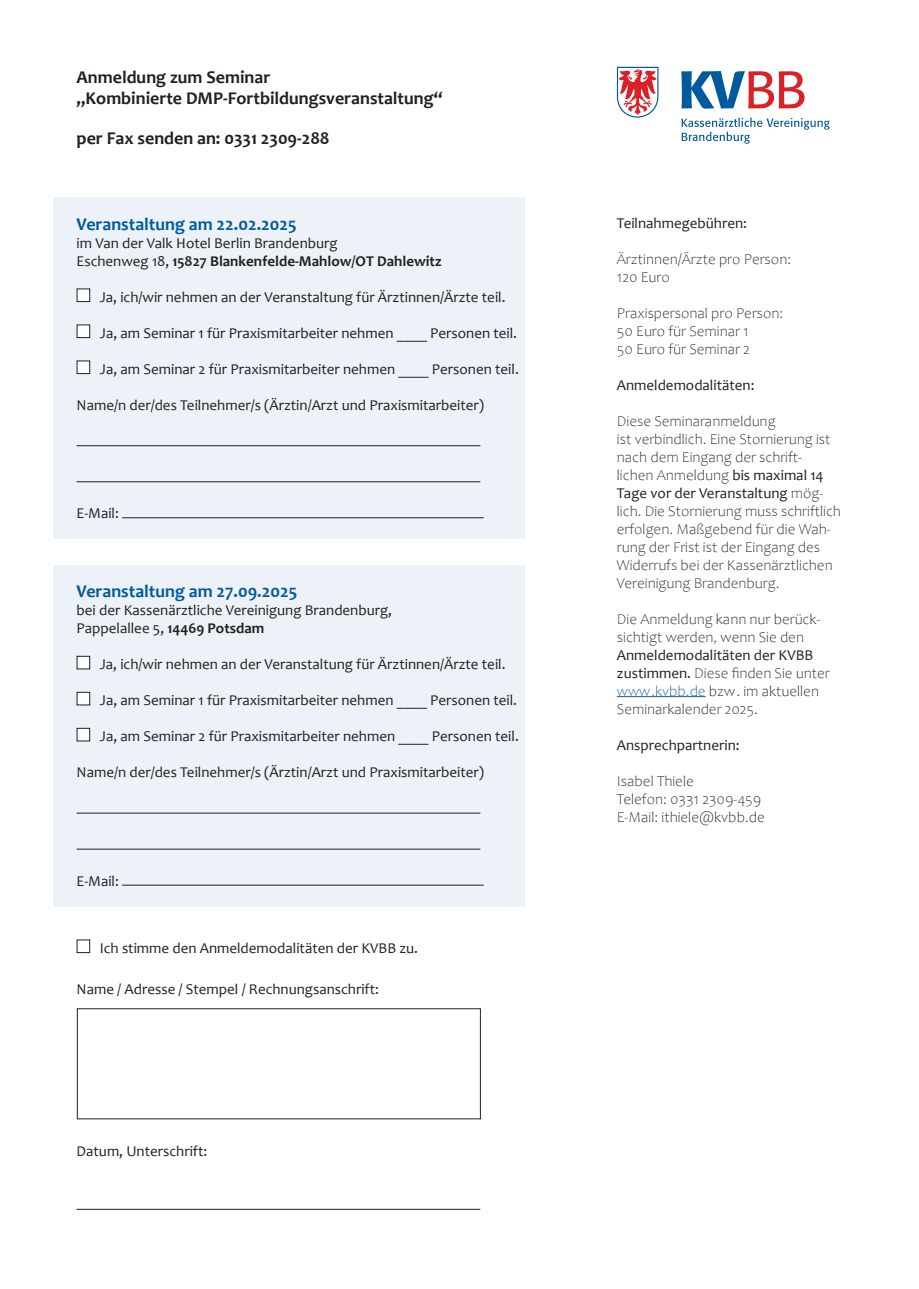
<style>
.page{position:relative;width:919px;height:1289px;background:#fff}
.page>*{position:absolute;margin:0;border:0;box-sizing:border-box;transform-origin:0 0}
.t1{font:700 18px "Candara";color:#231f20}
.t2{font:700 18px "Candara";color:#015a9d}
.t3{font:15px "Candara";color:#231f20}
.t4{font:300 15px/18px "Candara";color:#231f20}
.t5{font:700 15px "Candara";color:#231f20}
.s1{font-weight:400}
.s2{font-weight:700}
.s3{color:#175d9e}
</style>
<div class="page">
<div style="left:53px;top:565px;width:471px;height:341px;background:#ecf2f8"></div>
<div style="left:53px;top:197px;width:471px;height:341px;background:#ecf2f8"></div>
<div style="left:77px;top:1008px;width:403px;height:111px;border:1px solid #231f20"></div>
<div style="left:77px;top:289px;width:13px;height:12px;background:#fff"></div>
<div style="left:77px;top:288px;width:13px;height:14px;border:1px solid #231f20"></div>
<div style="left:77px;top:325px;width:13px;height:12px;background:#fff"></div>
<div style="left:77px;top:324px;width:13px;height:14px;border:1px solid #231f20"></div>
<div style="left:77px;top:361px;width:13px;height:12px;background:#fff"></div>
<div style="left:77px;top:360px;width:13px;height:14px;border:1px solid #231f20"></div>
<hr style="left:77px;top:445px;width:403px;height:1px;background:#231f20">
<hr style="left:77px;top:481px;width:403px;height:1px;background:#231f20">
<hr style="left:122px;top:517px;width:361px;height:1px;background:#231f20">
<div style="left:77px;top:656px;width:13px;height:13px;background:#fff"></div>
<div style="left:77px;top:655px;width:13px;height:14px;border:1px solid #231f20"></div>
<div style="left:77px;top:692px;width:13px;height:13px;background:#fff"></div>
<div style="left:77px;top:691px;width:13px;height:14px;border:1px solid #231f20"></div>
<div style="left:77px;top:728px;width:13px;height:13px;background:#fff"></div>
<div style="left:77px;top:727px;width:13px;height:14px;border:1px solid #231f20"></div>
<hr style="left:77px;top:812px;width:403px;height:1px;background:#231f20">
<hr style="left:77px;top:848px;width:403px;height:1px;background:#231f20">
<hr style="left:122px;top:884px;width:361px;height:1px;background:#231f20">
<div style="left:77px;top:939px;width:13px;height:14px;border:1px solid #231f20"></div>
<hr style="left:77px;top:1208px;width:403px;height:1px;background:#231f20">
<hr style="left:617px;top:696px;width:88px;height:1px;background:#175d9e">
<svg style="left:681px;top:118px;width:148px;height:26px"></svg>
<svg style="left:617px;top:67px;width:41px;height:51px"></svg>
<svg style="left:681px;top:71px;width:123px;height:38px"></svg>
<p class="t1" style="left:77px;top:65px;width:195px">Anmeldung zum Seminar</p>
<p class="t1" style="left:77px;top:87px;width:367px">„Kombinierte DMP-Fortbildungsveranstaltung“</p>
<p class="t1" style="left:77px;top:127px;width:254px">per Fax senden an: 0331 2309-288</p>
<p class="t2" style="left:77px;top:213px;width:221px">Veranstaltung am 22.02.2025</p>
<p class="t3" style="left:77px;top:234px;width:262px">im Van der Valk Hotel Berlin Brandenburg</p>
<p class="t5" style="left:77px;top:252px;width:366px"><span class="s1">Eschenweg 18,</span> 15827 Blankenfelde-Mahlow/OT Dahlewitz</p>
<p class="t3" style="left:100px;top:288px;width:407px">Ja, ich/wir nehmen an der Veranstaltung für Ärztinnen/Ärzte teil.</p>
<p class="t3" style="left:100px;top:324px;width:418px">Ja, am Seminar 1 für Praxismitarbeiter nehmen ____ Personen teil.</p>
<p class="t3" style="left:100px;top:360px;width:420px">Ja, am Seminar 2 für Praxismitarbeiter nehmen ____ Personen teil.</p>
<p class="t3" style="left:77px;top:396px;width:409px">Name/n der/des Teilnehmer/s (Ärztin/Arzt und Praxismitarbeiter)</p>
<p class="t3" style="left:77px;top:504px;width:44px">E-Mail:</p>
<p class="t2" style="left:77px;top:580px;width:222px">Veranstaltung am 27.09.2025</p>
<p class="t3" style="left:77px;top:601px;width:317px">bei der Kassenärztliche Vereinigung Brandenburg,</p>
<p class="t3" style="left:77px;top:619px;width:189px">Pappelallee 5, <span class="s2">14469 Potsdam</span></p>
<p class="t3" style="left:100px;top:655px;width:407px">Ja, ich/wir nehmen an der Veranstaltung für Ärztinnen/Ärzte teil.</p>
<p class="t3" style="left:100px;top:691px;width:418px">Ja, am Seminar 1 für Praxismitarbeiter nehmen ____ Personen teil.</p>
<p class="t3" style="left:100px;top:727px;width:420px">Ja, am Seminar 2 für Praxismitarbeiter nehmen ____ Personen teil.</p>
<p class="t3" style="left:77px;top:763px;width:409px">Name/n der/des Teilnehmer/s (Ärztin/Arzt und Praxismitarbeiter)</p>
<p class="t3" style="left:77px;top:871px;width:44px">E-Mail:</p>
<p class="t3" style="left:100px;top:938px;width:320px">Ich stimme den Anmeldemodalitäten der KVBB zu.</p>
<p class="t3" style="left:77px;top:979px;width:304px">Name / Adresse / Stempel / Rechnungsanschrift:</p>
<p class="t3" style="left:77px;top:1141px;width:132px">Datum, Unterschrift:</p>
<p class="t3" style="left:617px;top:213px;width:131px">Teilnahmegebühren:</p>
<p class="t4" style="left:617px;top:250px;width:176px">Ärztinnen/Ärzte pro Person:</p>
<p class="t4" style="left:617px;top:268px;width:54px">120 Euro</p>
<p class="t4" style="left:617px;top:304px;width:168px">Praxispersonal pro Person:</p>
<p class="t4" style="left:617px;top:322px;width:133px">50 Euro für Seminar 1</p>
<p class="t4" style="left:617px;top:340px;width:134px">50 Euro für Seminar 2</p>
<p class="t3" style="left:617px;top:375px;width:139px">Anmeldemodalitäten:</p>
<p class="t4" style="left:617px;top:412px;width:225px">Diese Seminaranmeldung<br>ist verbindlich. Eine Stornierung ist nach dem Eingang der schrift&shy;lichen Anmeldung <span class="s1">bis maximal 14<br>Tage vor der Veranstaltung</span> mög&shy;lich. Die Stornierung muss schriftlich erfolgen. Maßgebend für die Wah&shy;rung der Frist ist der Eingang des<br>Widerrufs bei der Kassenärztlichen<br>Vereinigung Brandenburg.</p>
<p class="t4" style="left:617px;top:610px;width:214px">Die Anmeldung kann nur berück&shy;sichtigt werden, wenn Sie den<br><span class="s1">Anmeldemodalitäten der KVBB zustimmen.</span> Diese finden Sie unter <span class="s3">www.kvbb.de</span> bzw. im aktuellen<br>Seminarkalender 2025.</p>
<p class="t3" style="left:617px;top:735px;width:124px">Ansprechpartnerin:</p>
<p class="t4" style="left:617px;top:772px;width:78px">Isabel Thiele</p>
<p class="t4" style="left:617px;top:790px;width:146px">Telefon: 0331 2309-459</p>
<p class="t4" style="left:617px;top:808px;width:149px">E-Mail: ithiele@kvbb.de</p>
</div>
